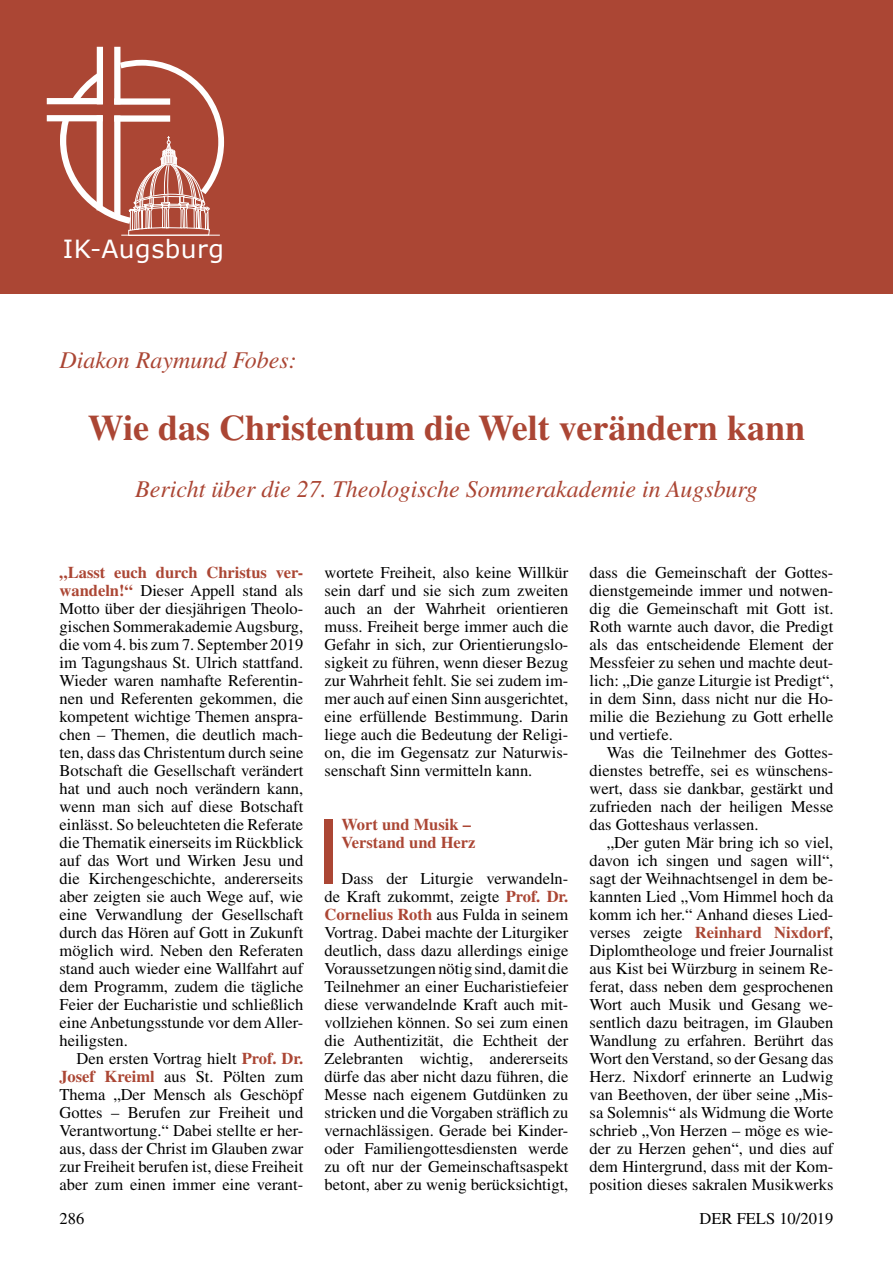
<style>
.page{position:relative;width:893px;height:1263px;background:#fff}
.page>*{position:absolute;margin:0;border:0;box-sizing:border-box;transform-origin:0 0}
.t1{font:700 36px "Times";color:#ab4634}
.t2{font:25.05px "Verdana";letter-spacing:.02em;color:#fff}
.t3{font:italic 24px "Times";color:#ab4634}
.t4{font:16.5px/18px "Times";color:#000;text-align:justify}
.t5{font:700 16.5px/18px "Times";color:#ab4634}
.s1{font-weight:700;color:#ab4634}
</style>
<div class="page">
<div style="left:0;top:0;width:893px;height:294px;background:#ab4634"></div>
<div style="left:47px;top:98px;width:56px;height:6px;background:#fff"></div>
<div style="left:47px;top:115px;width:56px;height:6px;background:#fff"></div>
<div style="left:97px;top:47px;width:6px;height:57px;background:#fff"></div>
<div style="left:114px;top:47px;width:6px;height:57px;background:#fff"></div>
<svg style="left:57px;top:57px;width:168px;height:178px"></svg>
<hr style="left:121px;top:235px;width:99px;height:1px;background:#fff">
<div style="left:325px;top:819px;width:8px;height:65px;background:#ab4634"></div>
<h2 class="t2" style="left:63px;top:231px;width:163px">IK-Augsburg</h2>
<h3 class="t3" style="left:60px;top:346px;width:239px">Diakon Raymund Fobes:</h3>
<h1 class="t1" style="left:88px;top:406px;width:719px">Wie das Christentum die Welt verändern kann</h1>
<h3 class="t3" style="left:135px;top:476px;width:624px">Bericht über die 27. Theologische Sommerakademie in Augsburg</h3>
<p class="t4" style="left:60px;top:563px;width:245px"><span class="s1">„Lasst euch durch Christus ver&shy;wandeln!“</span> Dieser Appell stand als Motto über der diesjährigen Theolo&shy;gischen Sommerakademie Augsburg, die vom 4. bis zum 7. September 2019 im Tagungshaus St. Ulrich stattfand.<br>Wieder waren namhafte Referentin&shy;nen und Referenten gekommen, die kompetent wichtige Themen anspra&shy;chen – Themen, die deutlich mach&shy;ten, dass das Christentum durch seine Botschaft die Gesellschaft verändert hat und auch noch verändern kann, wenn man sich auf diese Botschaft einlässt. So beleuchteten die Referate die Thematik einerseits im Rückblick auf das Wort und Wirken Jesu und die Kirchengeschichte, andererseits aber zeigten sie auch Wege auf, wie eine Verwandlung der Gesellschaft durch das Hören auf Gott in Zukunft möglich wird. Neben den Referaten stand auch wieder eine Wallfahrt auf dem Programm, zudem die tägliche Feier der Eucharistie und schließlich eine Anbetungsstunde vor dem Aller&shy;heiligsten.</p>
<p class="t4" style="left:60px;top:1049px;width:245px;text-indent:17px">Den ersten Vortrag hielt <span class="s1">Prof. Dr.<br>Josef Kreiml</span> aus St. Pölten zum Thema „Der Mensch als Geschöpf Gottes – Berufen zur Freiheit und Verantwortung.“ Dabei stellte er her&shy;aus, dass der Christ im Glauben zwar zur Freiheit berufen ist, diese Freiheit aber zum einen immer eine verant-</p>
<p class="t4" style="left:325px;top:563px;width:245px">wortete Freiheit, also keine Willkür sein darf und sie sich zum zweiten auch an der Wahrheit orientieren muss. Freiheit berge immer auch die Gefahr in sich, zur Orientierungslo&shy;sigkeit zu führen, wenn dieser Bezug zur Wahrheit fehlt. Sie sei zudem im&shy;mer auch auf einen Sinn ausgerichtet, eine erfüllende Bestimmung. Darin liege auch die Bedeutung der Religi&shy;on, die im Gegensatz zur Naturwis&shy;senschaft Sinn vermitteln kann.</p>
<p class="t5" style="left:342px;top:815px;width:136px">Wort und Musik –<br>Verstand und Herz</p>
<p class="t4" style="left:325px;top:869px;width:245px;text-indent:17px">Dass der Liturgie verwandeln&shy;de Kraft zukommt, zeigte <span class="s1">Prof. Dr.<br>Cornelius Roth</span> aus Fulda in seinem Vortrag. Dabei machte der Liturgiker deutlich, dass dazu allerdings einige Voraussetzungen nötig sind, damit die Teilnehmer an einer Eucharistiefeier diese verwandelnde Kraft auch mit&shy;vollziehen können. So sei zum einen die Authentizität, die Echtheit der Zelebranten wichtig, andererseits dürfe das aber nicht dazu führen, die Messe nach eigenem Gutdünken zu stricken und die Vorgaben sträflich zu vernachlässigen. Gerade bei Kinder&shy;oder Familiengottesdiensten werde zu oft nur der Gemeinschaftsaspekt betont, aber zu wenig berücksichtigt,</p>
<p class="t4" style="left:590px;top:563px;width:245px">dass die Gemeinschaft der Gottes&shy;dienstgemeinde immer und notwen&shy;dig die Gemeinschaft mit Gott ist.<br>Roth warnte auch davor, die Predigt als das entscheidende Element der Messfeier zu sehen und machte deut&shy;lich: „Die ganze Liturgie ist Predigt“, in dem Sinn, dass nicht nur die Ho&shy;milie die Beziehung zu Gott erhelle und vertiefe.</p>
<p class="t4" style="left:590px;top:743px;width:245px;text-indent:17px">Was die Teilnehmer des Gottes&shy;dienstes betreffe, sei es wünschens&shy;wert, dass sie dankbar, gestärkt und zufrieden nach der heiligen Messe das Gotteshaus verlassen.</p>
<p class="t4" style="left:590px;top:833px;width:245px;text-indent:17px">„Der guten Mär bring ich so viel, davon ich singen und sagen will“, sagt der Weihnachtsengel in dem be&shy;kannten Lied „Vom Himmel hoch da komm ich her.“ Anhand dieses Lied&shy;verses zeigte <span class="s1">Reinhard Nixdorf</span>, Diplomtheologe und freier Journalist aus Kist bei Würzburg in seinem Re&shy;ferat, dass neben dem gesprochenen Wort auch Musik und Gesang we&shy;sentlich dazu beitragen, im Glauben Wandlung zu erfahren. Berührt das Wort den Verstand, so der Gesang das Herz. Nixdorf erinnerte an Ludwig van Beethoven, der über seine „Mis&shy;sa Solemnis“ als Widmung die Worte schrieb „Von Herzen – möge es wie&shy;der zu Herzen gehen“, und dies auf dem Hintergrund, dass mit der Kom&shy;position dieses sakralen Musikwerks</p>
<p class="t4" style="left:60px;top:1209px;width:26px">286</p>
<p class="t4" style="left:700px;top:1209px;width:135px">DER FELS 10/2019</p>
</div>
